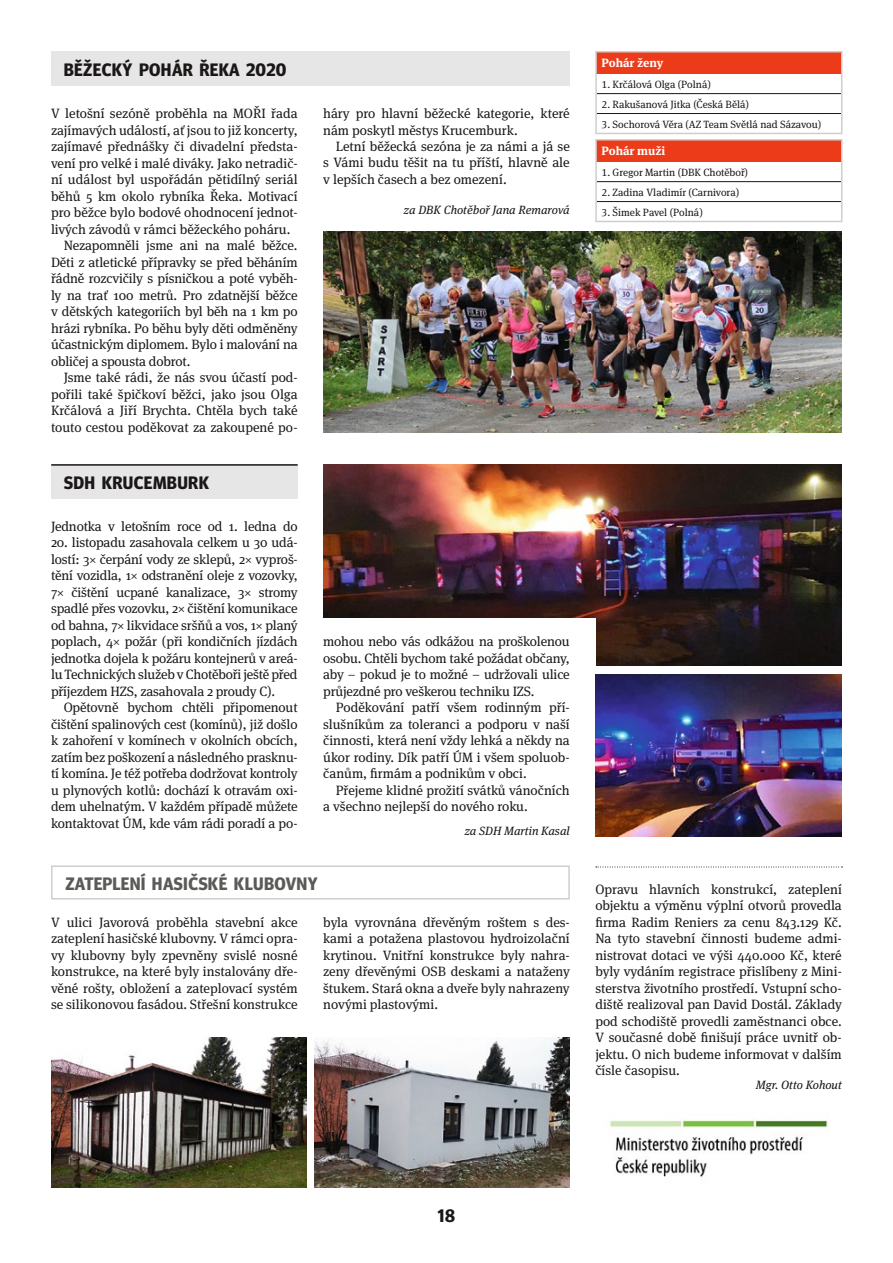
<style>
.page{position:relative;width:893px;height:1263px;background:#fff}
.page>*{position:absolute;margin:0;border:0;box-sizing:border-box;transform-origin:0 0}
.t1{font:700 18px "Meta Headline Pro";letter-spacing:.02em;color:#1a1716}
.t2{font:700 18px "Meta Headline Pro";letter-spacing:.02em;color:#5c5a57}
.t3{font:13.5px/16.5px "Meta Serif Pro";color:#1a1716;text-align:justify}
.t4{font:italic 12px "Meta Serif Pro";color:#1a1716}
.t5{font:700 12px "Meta Serif Pro";color:#fff}
.t6{font:10.5px "Meta Serif Pro";color:#1a1716}
</style>
<div class="page">
<img style="left:323px;top:465px;width:519px;height:200px">
<div style="left:315px;top:618px;width:280px;height:50px;background:#fff"></div>
<div style="left:51px;top:465px;width:247px;height:34px;background:#e6e6e6"></div>
<div style="left:51px;top:51px;width:519px;height:34px;background:#e6e6e6"></div>
<hr style="left:51px;top:464px;width:247px;height:2px;background:#1a1716">
<img style="left:609px;top:1119px;width:219px;height:59px">
<div style="left:51px;top:865px;width:519px;height:34px;border:2px solid #cececd"></div>
<svg style="left:596px;top:867px;width:247px;height:1px"></svg>
<img style="left:315px;top:1037px;width:255px;height:150px">
<img style="left:323px;top:232px;width:519px;height:201px">
<img style="left:51px;top:1037px;width:255px;height:150px">
<img style="left:595px;top:674px;width:247px;height:162px">
<div style="left:596px;top:52px;width:246px;height:22px;background:#ec3b19"></div>
<hr style="left:597px;top:93px;width:244px;height:1px;background:#1a1716">
<hr style="left:597px;top:113px;width:244px;height:1px;background:#1a1716">
<hr style="left:595px;top:53px;width:2px;height:21px;background:#cececd">
<hr style="left:595px;top:74px;width:2px;height:20px;background:#cececd">
<hr style="left:595px;top:94px;width:2px;height:20px;background:#cececd">
<svg style="left:595px;top:114px;width:2px;height:19px"></svg>
<hr style="left:595px;top:51px;width:247px;height:2px;background:#cececd">
<hr style="left:595px;top:133px;width:247px;height:1px;background:#cececd">
<svg style="left:841px;top:53px;width:1px;height:80px"></svg>
<div style="left:596px;top:140px;width:246px;height:22px;background:#ec3b19"></div>
<hr style="left:597px;top:181px;width:244px;height:1px;background:#1a1716">
<hr style="left:597px;top:201px;width:244px;height:1px;background:#1a1716">
<hr style="left:595px;top:141px;width:2px;height:21px;background:#cececd">
<hr style="left:595px;top:162px;width:2px;height:20px;background:#cececd">
<hr style="left:595px;top:182px;width:2px;height:20px;background:#cececd">
<svg style="left:595px;top:202px;width:2px;height:19px"></svg>
<hr style="left:595px;top:139px;width:247px;height:2px;background:#cececd">
<hr style="left:595px;top:221px;width:247px;height:1px;background:#cececd">
<svg style="left:841px;top:141px;width:1px;height:80px"></svg>
<h1 class="t1" style="left:64px;top:55px;width:224px">BĚŽECKÝ POHÁR ŘEKA 2020</h1>
<p class="t3" style="left:51px;top:104px;width:248px">V letošní sezóně proběhla na MOŘI řada</p>
<p class="t3" style="left:51px;top:121px;width:248px">zajímavých událostí, ať jsou to již koncerty,</p>
<p class="t3" style="left:51px;top:137px;width:248px">zajímavé přednášky či divadelní předsta-</p>
<p class="t3" style="left:51px;top:154px;width:248px">vení pro velké i malé diváky. Jako netradič-</p>
<p class="t3" style="left:51px;top:170px;width:248px">ní událost byl uspořádán pětidílný seriál</p>
<p class="t3" style="left:51px;top:187px;width:248px">běhů 5 km okolo rybníka Řeka. Motivací</p>
<p class="t3" style="left:51px;top:203px;width:248px">pro běžce bylo bodové ohodnocení jednot-</p>
<p class="t3" style="left:51px;top:220px;width:241px">livých závodů v rámci běžeckého poháru.</p>
<p class="t3" style="left:64px;top:236px;width:235px">Nezapomněli jsme ani na malé běžce.</p>
<p class="t3" style="left:51px;top:253px;width:248px">Děti z atletické přípravky se před běháním</p>
<p class="t3" style="left:51px;top:269px;width:248px">řádně rozcvičily s písničkou a poté vyběh-</p>
<p class="t3" style="left:51px;top:286px;width:248px">ly na trať 100 metrů. Pro zdatnější běžce</p>
<p class="t3" style="left:51px;top:302px;width:248px">v dětských kategoriích byl běh na 1 km po</p>
<p class="t3" style="left:51px;top:319px;width:248px">hrázi rybníka. Po běhu byly děti odměněny</p>
<p class="t3" style="left:51px;top:335px;width:248px">účastnickým diplomem. Bylo i malování na</p>
<p class="t3" style="left:51px;top:352px;width:141px">obličej a spousta dobrot.</p>
<p class="t3" style="left:64px;top:368px;width:235px">Jsme také rádi, že nás svou účastí pod-</p>
<p class="t3" style="left:51px;top:385px;width:248px">pořili také špičkoví běžci, jako jsou Olga</p>
<p class="t3" style="left:51px;top:401px;width:248px">Krčálová a Jiří Brychta. Chtěla bych také</p>
<p class="t3" style="left:51px;top:418px;width:248px">touto cestou poděkovat za zakoupené po-</p>
<h1 class="t1" style="left:64px;top:468px;width:147px">SDH KRUCEMBURK</h1>
<p class="t3" style="left:51px;top:517px;width:248px">Jednotka v letošním roce od 1. ledna do</p>
<p class="t3" style="left:51px;top:533px;width:248px">20. listopadu zasahovala celkem u 30 udá&shy;lostí: 3× čerpání vody ze sklepů, 2× vyproš&shy;tění vozidla, 1× odstranění oleje z vozovky, 7× čištění ucpané kanalizace, 3× stromy spadlé přes vozovku, 2× čištění komunikace od bahna, 7× likvidace sršňů a vos, 1× planý poplach, 4× požár (při kondičních jízdách jednotka dojela k požáru kontejnerů v areá&shy;lu Technických služeb v Chotěboři ještě před příjezdem HZS, zasahovala 2 proudy C).</p>
<p class="t3" style="left:51px;top:698px;width:248px;text-indent:13px">Opětovně bychom chtěli připomenout čištění spalinových cest (komínů), již došlo k zahoření v komínech v okolních obcích, zatím bez poškození a následného prasknu&shy;tí komína. Je též potřeba dodržovat kontroly u plynových kotlů: dochází k otravám oxi&shy;dem uhelnatým. V každém případě můžete kontaktovat ÚM, kde vám rádi poradí a po-</p>
<p class="t3" style="left:323px;top:104px;width:248px">háry pro hlavní běžecké kategorie, které nám poskytl městys Krucemburk.</p>
<p class="t3" style="left:323px;top:137px;width:248px;text-indent:13px">Letní běžecká sezóna je za námi a já se s Vámi budu těšit na tu příští, hlavně ale v lepších časech a bez omezení.</p>
<p class="t4" style="left:404px;top:201px;width:167px">za DBK Chotěboř Jana Remarová</p>
<p class="t3" style="left:323px;top:632px;width:248px">mohou nebo vás odkážou na proškolenou osobu. Chtěli bychom také požádat občany, aby – pokud je to možné – udržovali ulice průjezdné pro veškerou techniku IZS.</p>
<p class="t3" style="left:323px;top:698px;width:248px;text-indent:13px">Poděkování patří všem rodinným pří&shy;slušníkům za toleranci a podporu v naší činnosti, která není vždy lehká a někdy na úkor rodiny. Dík patří ÚM i všem spoluob&shy;čanům, firmám a podnikům v obci.</p>
<p class="t3" style="left:323px;top:781px;width:248px;text-indent:13px">Přejeme klidné prožití svátků vánočních a všechno nejlepší do nového roku.</p>
<p class="t4" style="left:465px;top:822px;width:107px">za SDH Martin Kasal</p>
<h1 class="t2" style="left:65px;top:869px;width:19px">ZATEPLENÍ</h1>
<h1 class="t2" style="left:152px;top:869px;width:55px">HASIČSKÉ</h1>
<h1 class="t2" style="left:234px;top:869px;width:23px">KLUBOVNY</h1>
<p class="t3" style="left:51px;top:913px;width:248px">V ulici Javorová proběhla stavební akce zateplení hasičské klubovny. V rámci opra&shy;vy klubovny byly zpevněny svislé nosné konstrukce, na které byly instalovány dře&shy;věné rošty, obložení a zateplovací systém se silikonovou fasádou. Střešní konstrukce</p>
<p class="t3" style="left:323px;top:913px;width:248px">byla vyrovnána dřevěným roštem s des&shy;kami a potažena plastovou hydroizolační krytinou. Vnitřní konstrukce byly nahra&shy;zeny dřevěnými OSB deskami a nataženy štukem. Stará okna a dveře byly nahrazeny novými plastovými.</p>
<p class="t5" style="left:601px;top:54px;width:64px">Pohár ženy</p>
<p class="t6" style="left:601px;top:76px;width:111px">1. Krčálová Olga (Polná)</p>
<p class="t6" style="left:601px;top:96px;width:149px">2. Rakušanová Jitka (Česká Bělá)</p>
<p class="t6" style="left:601px;top:116px;width:221px">3. Sochorová Věra (AZ Team Světlá nad Sázavou)</p>
<p class="t5" style="left:601px;top:142px;width:65px">Pohár muži</p>
<p class="t6" style="left:601px;top:164px;width:148px">1. Gregor Martin (DBK Chotěboř)</p>
<p class="t6" style="left:601px;top:184px;width:140px">2. Zadina Vladimír (Carnivora)</p>
<p class="t6" style="left:601px;top:204px;width:103px">3. Šimek Pavel (Polná)</p>
<p class="t3" style="left:595px;top:880px;width:248px">Opravu hlavních konstrukcí, zateplení objektu a výměnu výplní otvorů provedla firma Radim Reniers za cenu 843.129 Kč.<br>Na tyto stavební činnosti budeme admi&shy;nistrovat dotaci ve výši 440.000 Kč, které byly vydáním registrace přislíbeny z Mini&shy;sterstva životního prostředí. Vstupní scho&shy;diště realizoval pan David Dostál. Základy pod schodiště provedli zaměstnanci obce.<br>V současné době finišují práce uvnitř ob&shy;jektu. O nich budeme informovat v dalším čísle časopisu.</p>
<p class="t4" style="left:756px;top:1076px;width:87px">Mgr. Otto Kohout</p>
<h1 class="t1" style="left:438px;top:1201px;width:19px">18</h1>
</div>
